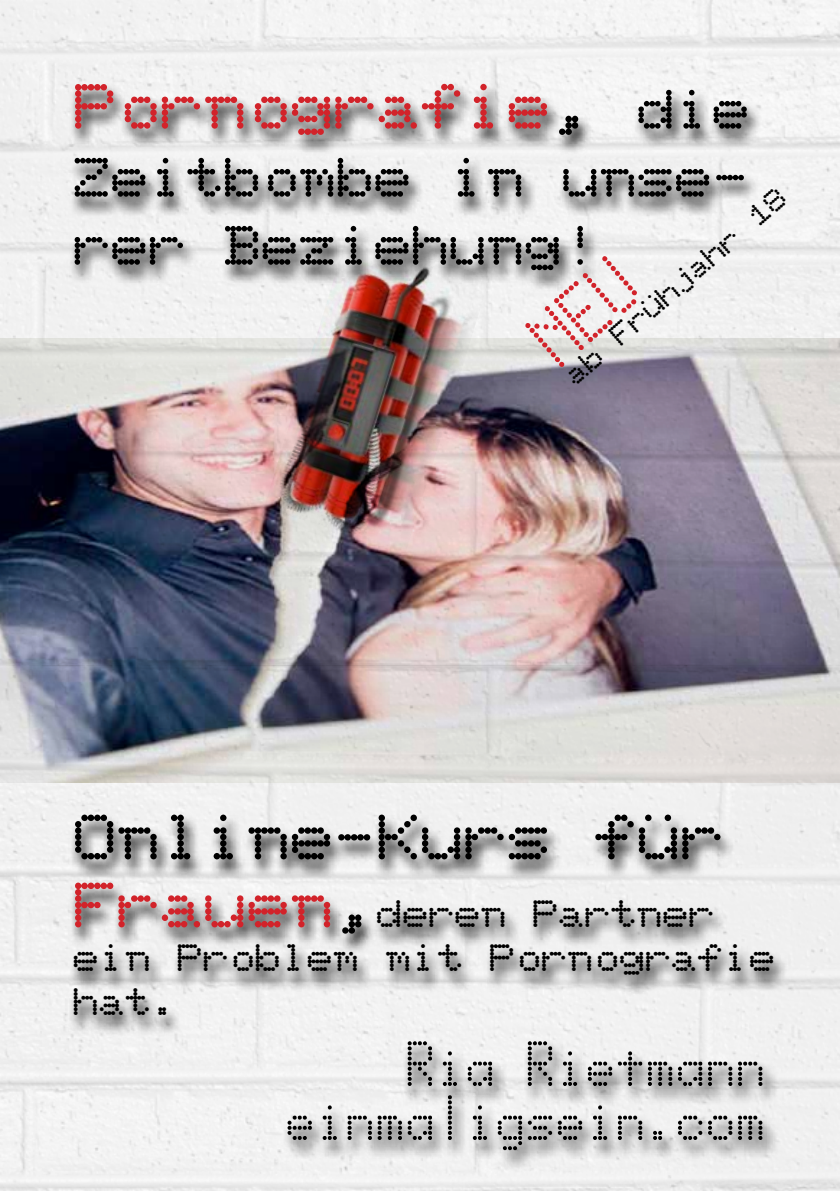
<style>
.page{position:relative;width:840px;height:1191px;background:#fff}
.page>*{position:absolute;margin:0;border:0;box-sizing:border-box;transform-origin:0 0}
.t1{font:60px/54px "Dotmatrix";color:#000;text-align:right}
.t2{font:60px "Dottie Mc Gee";color:#d2232a}
.t3{font:60px "Dottie Mc Gee";color:#000}
.t4{font:52px/68px "Dottie Mc Gee";color:#000}
.t5{font:36px/44px "Dottie Mc Gee";color:#000}
.t6{font:28px "Dottie Mc Gee";color:#000}
.s1{color:#000}
.s2{font-size:52px;color:#000}
.s3{font-size:60px;color:#d2232a}
.s4{font-size:60px}
</style>
<div class="page">
<img style="left:0;top:0;width:839px;height:1191px">
<svg style="left:69px;top:83px;width:693px;height:208px"></svg>
<img style="left:0;top:338px;width:839px;height:444px">
<img style="left:261px;top:233px;width:228px;height:327px">
<svg style="left:68px;top:814px;width:720px;height:222px"></svg>
<svg style="left:282px;top:1040px;width:496px;height:130px"></svg>
<svg style="left:524px;top:255px;width:117px;height:113px"></svg>
<h1 class="t2" style="left:72px;top:68px;width:677px">Pornografie<span class="s1">,</span> <span class="s2">die</span></h1>
<h2 class="t4" style="left:72px;top:142px;width:677px">Zeitbombe in unse&shy;rer Beziehung!</h2>
<p class="t6" style="left:556px;top:366px;width:285px;rotate:-41deg">ab Frühjahr 18</p>
<h1 class="t3" style="left:72px;top:799px;width:651px">Online-Kurs für</h1>
<p class="t5" style="left:72px;top:891px;width:703px"><span class="s3">Frauen</span><span class="s4">,</span>deren Partner ein Problem mit Pornografie hat.</p>
<h1 class="t1" style="left:287px;top:1039px;width:481px">Ria Rietmann einmaligsein.com</h1>
</div>
